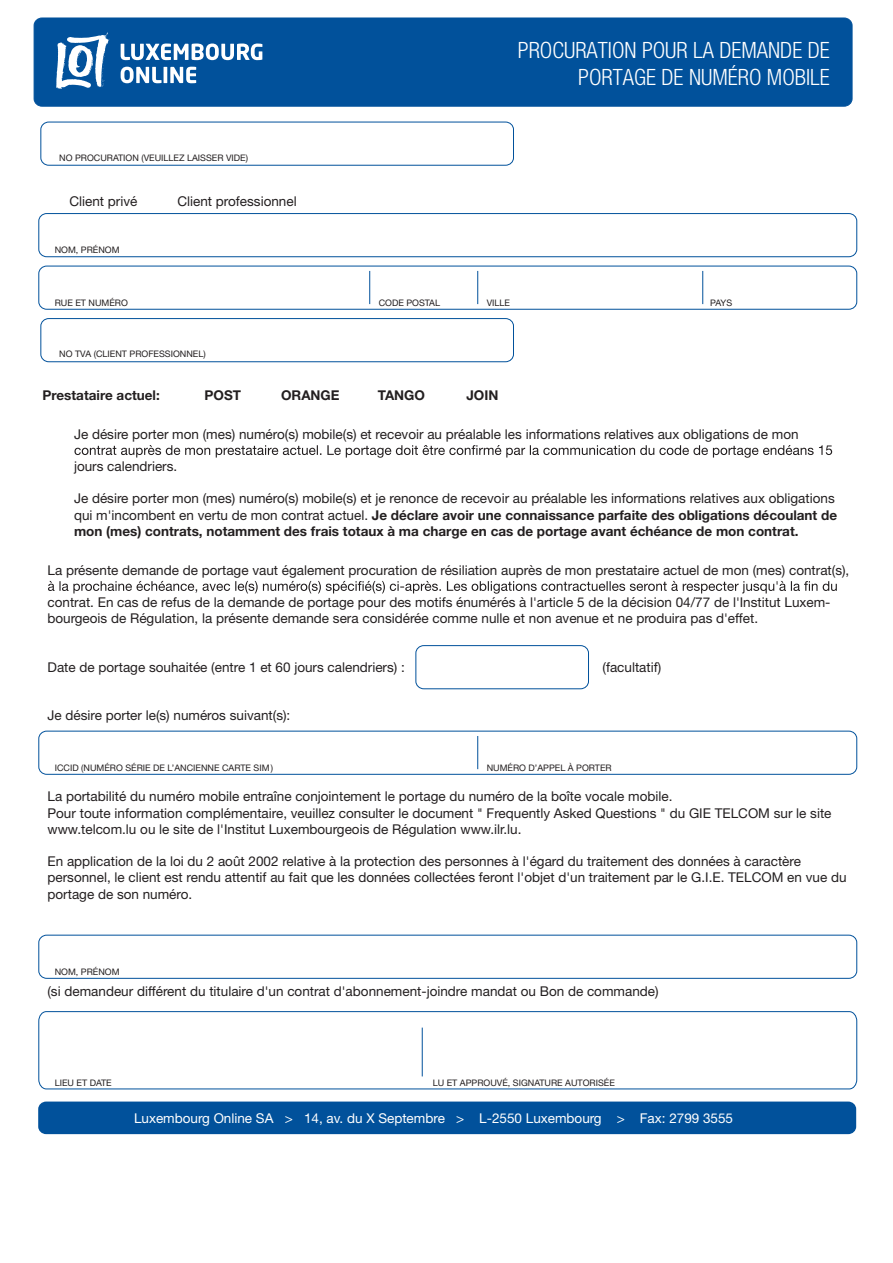
<style>
.page{position:relative;width:893px;height:1263px;background:#fff}
.page>*{position:absolute;margin:0;border:0;box-sizing:border-box;transform-origin:0 0}
.t1{font:300 condensed 22.5px/27px "Helvetica Neue LT Std";color:#fff;text-align:right}
.t2{font:13.5px/16.2px "Helvetica Neue LT Std";color:#231f20}
.t3{font:700 13.5px/16.2px "Helvetica Neue LT Std";color:#231f20}
.t4{font:13.5px "Helvetica Neue LT Std";color:#fff}
.t5{font:9px "Helvetica Neue LT Std";color:#231f20}
.s1{font-weight:400}
</style>
<div class="page">
<svg style="left:38px;top:1011px;width:819px;height:78px"></svg>
<div style="left:39px;top:213px;width:818px;height:44px;border:1px solid #01519b;border-radius:8px"></div>
<div style="left:39px;top:935px;width:818px;height:43px;border:1px solid #01519b;border-radius:8px"></div>
<div style="left:39px;top:266px;width:818px;height:43px;border:1px solid #01519b;border-radius:8px"></div>
<hr style="left:369px;top:271px;width:1px;height:33px;background:#01519b">
<div style="left:39px;top:731px;width:818px;height:43px;border:1px solid #01519b;border-radius:8px"></div>
<hr style="left:477px;top:736px;width:1px;height:33px;background:#01519b">
<hr style="left:477px;top:271px;width:1px;height:33px;background:#01519b">
<hr style="left:702px;top:271px;width:1px;height:33px;background:#01519b">
<hr style="left:422px;top:1027px;width:1px;height:49px;background:#01519b">
<div style="left:38px;top:1101px;width:818px;height:33px;background:#01519b;border-radius:8px"></div>
<div style="left:41px;top:122px;width:473px;height:43px;border:1px solid #01519b;border-radius:8px"></div>
<div style="left:41px;top:318px;width:473px;height:44px;border:1px solid #01519b;border-radius:8px"></div>
<div style="left:34px;top:18px;width:818px;height:88px;background:#01519b;border-radius:8px"></div>
<div style="left:34px;top:18px;width:818px;height:88px;border:1px solid #01519b;border-radius:8px"></div>
<div style="left:644px;top:38px;width:189px;height:50px;border:1px solid #01519b;border-radius:8px"></div>
<svg style="left:56px;top:32px;width:54px;height:57px"></svg>
<svg style="left:121px;top:44px;width:141px;height:16px"></svg>
<svg style="left:121px;top:67px;width:75px;height:16px"></svg>
<svg style="left:48px;top:581px;width:789px;height:13px"></svg>
<svg style="left:74px;top:445px;width:758px;height:13px"></svg>
<div style="left:416px;top:645px;width:173px;height:44px;border:1px solid #01519b;border-radius:8px"></div>
<p class="t5" style="left:59px;top:152px;width:190px">NO PROCURATION (VEUILLEZ LAISSER VIDE)</p>
<p class="t2" style="left:69px;top:192px;width:69px">Client privé</p>
<p class="t2" style="left:177px;top:192px;width:121px">Client professionnel</p>
<p class="t5" style="left:55px;top:245px;width:66px">NOM, PRÉNOM</p>
<h1 class="t1" style="left:518px;top:36px;width:313px">PROCURATION POUR LA DEMANDE DE<br>PORTAGE DE NUMÉRO MOBILE</h1>
<p class="t5" style="left:55px;top:297px;width:75px">RUE ET NUMÉRO</p>
<p class="t5" style="left:379px;top:297px;width:63px">CODE POSTAL</p>
<p class="t5" style="left:487px;top:297px;width:25px">VILLE</p>
<p class="t5" style="left:710px;top:297px;width:23px">PAYS</p>
<p class="t5" style="left:59px;top:348px;width:148px">NO TVA (CLIENT PROFESSIONNEL)</p>
<p class="t3" style="left:43px;top:386px;width:119px">Prestataire actuel:</p>
<p class="t3" style="left:205px;top:386px;width:38px">POST</p>
<p class="t3" style="left:281px;top:386px;width:60px">ORANGE</p>
<p class="t3" style="left:378px;top:386px;width:49px">TANGO</p>
<p class="t3" style="left:466px;top:386px;width:33px">JOIN</p>
<p class="t2" style="left:74px;top:426px;width:726px">Je désire porter mon (mes) numéro(s) mobile(s) et recevoir au préalable les informations relatives aux obligations de mon</p>
<p class="t2" style="left:74px;top:458px;width:105px">jours calendriers.</p>
<p class="t3" style="left:74px;top:490px;width:765px"><span class="s1">Je désire porter mon (mes) numéro(s) mobile(s) et je renonce de recevoir au préalable les informations relatives aux obligations qui m'incombent en vertu de mon contrat actuel.</span> Je déclare avoir une connaissance parfaite des obligations découlant de mon (mes) contrats, notamment des frais totaux à ma charge en cas de portage avant échéance de mon contrat.</p>
<p class="t2" style="left:47px;top:561px;width:803px">La présente demande de portage vaut également procuration de résiliation auprès de mon prestataire actuel de mon (mes) contrat(s),</p>
<p class="t2" style="left:47px;top:594px;width:784px">contrat. En cas de refus de la demande de portage pour des motifs énumérés à l'article 5 de la décision 04/77 de l'Institut Luxem&shy;bourgeois de Régulation, la présente demande sera considérée comme nulle et non avenue et ne produira pas d'effet.</p>
<p class="t2" style="left:47px;top:659px;width:359px">Date de portage souhaitée (entre 1 et 60 jours calendriers) :</p>
<p class="t2" style="left:602px;top:659px;width:60px">(facultatif)</p>
<p class="t2" style="left:47px;top:707px;width:244px">Je désire porter le(s) numéros suivant(s):</p>
<p class="t5" style="left:55px;top:762px;width:220px">ICCID (NUMÉRO SÉRIE DE L’ANCIENNE CARTE SIM)</p>
<p class="t5" style="left:487px;top:762px;width:127px">NUMÉRO D’APPEL À PORTER</p>
<p class="t2" style="left:47px;top:788px;width:785px">La portabilité du numéro mobile entraîne conjointement le portage du numéro de la boîte vocale mobile.<br>Pour toute information complémentaire, veuillez consulter le document " Frequently Asked Questions " du GIE TELCOM sur le site www.telcom.lu ou le site de l'Institut Luxembourgeois de Régulation www.ilr.lu.</p>
<p class="t2" style="left:47px;top:853px;width:800px">En application de la loi du 2 août 2002 relative à la protection des personnes à l'égard du traitement des données à caractère personnel, le client est rendu attentif au fait que les données collectées feront l'objet d'un traitement par le G.I.E. TELCOM en vue du portage de son numéro.</p>
<p class="t5" style="left:55px;top:966px;width:66px">NOM, PRÉNOM</p>
<p class="t2" style="left:47px;top:983px;width:613px">(si demandeur différent du titulaire d'un contrat d'abonnement-joindre mandat ou Bon de commande)</p>
<p class="t5" style="left:55px;top:1077px;width:59px">LIEU ET DATE</p>
<p class="t5" style="left:433px;top:1077px;width:184px">LU ET APPROUVÉ, SIGNATURE AUTORISÉE</p>
<p class="t4" style="left:134px;top:1110px;width:601px">Luxembourg Online SA &gt; 14, av. du X Septembre &gt; L-2550 Luxembourg &gt; Fax: 2799 3555</p>
</div>
